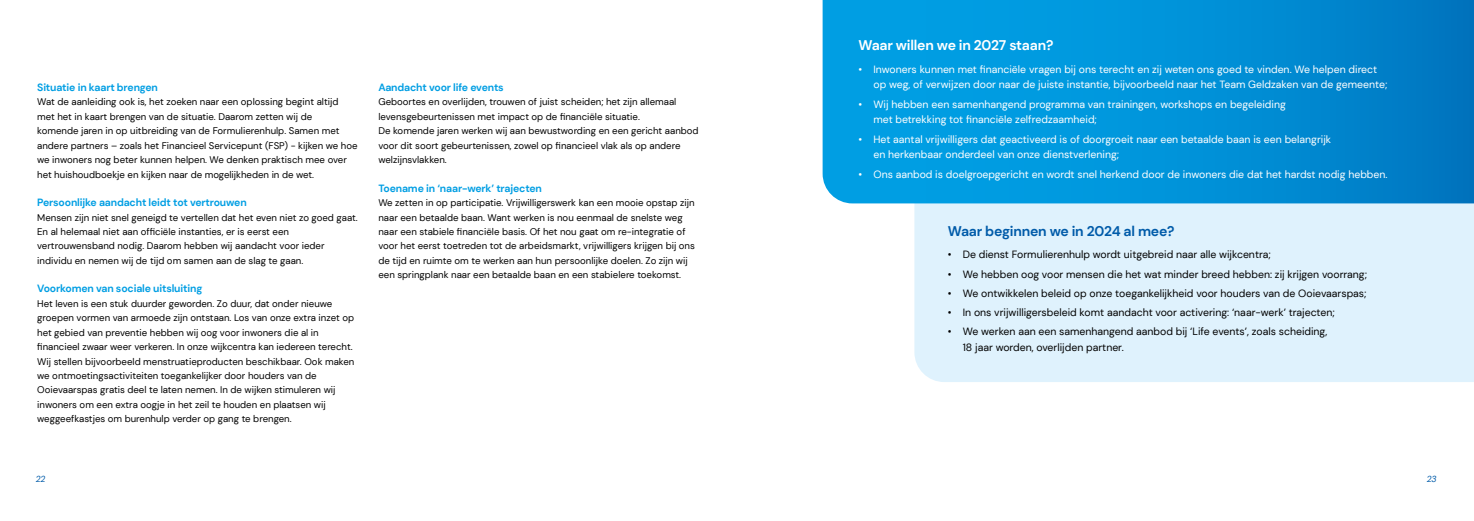
<style>
.page{position:relative;width:1474px;height:521px;background:#fff}
.page>*{position:absolute;margin:0;border:0;box-sizing:border-box;transform-origin:0 0}
.t1{font:700 14px "DM Sans";letter-spacing:-.015em;color:#005ba9}
.t2{font:700 14px "DM Sans";letter-spacing:-.015em;color:#fff}
.t3{font:10.5px/15.8px "DM Sans";color:#fff}
.t4{font:10.5px/15.8px "DM Sans";color:#000}
.t5{font:700 10.5px "DM Sans";letter-spacing:-.015em;color:#009ee3}
.t6{font:9.62px/14.4px "DM Sans";color:#000}
.t7{font:italic 8.75px "DM Sans";color:#005ba9}
</style>
<div class="page">
<div style="left:914px;top:203px;width:559px;height:179px;background:#dff2fd"></div>
<svg style="left:822px;top:0;width:651px;height:203px;background:#0191d7"></svg>
<p class="t5" style="left:37px;top:81px;width:122px">Situatie in kaart brengen</p>
<p class="t6" style="left:37px;top:95px;width:322px">Wat de aanleiding ook is, het zoeken naar een oplossing begint altijd met het in kaart brengen van de situatie. Daarom zetten wij de<br>komende jaren in op uitbreiding van de Formulierenhulp. Samen met andere partners – zoals het Financieel Servicepunt (FSP) - kijken we hoe we inwoners nog beter kunnen helpen. We denken praktisch mee over het huishoudboekje en kijken naar de mogelijkheden in de wet.</p>
<p class="t5" style="left:37px;top:196px;width:211px">Persoonlijke aandacht leidt tot vertrouwen</p>
<p class="t6" style="left:37px;top:210px;width:322px">Mensen zijn niet snel geneigd te vertellen dat het even niet zo goed gaat.<br>En al helemaal niet aan officiële instanties, er is eerst een vertrouwensband nodig. Daarom hebben wij aandacht voor ieder individu en nemen wij de tijd om samen aan de slag te gaan.</p>
<p class="t5" style="left:37px;top:282px;width:167px">Voorkomen van sociale uitsluiting</p>
<p class="t6" style="left:37px;top:296px;width:319px">Het leven is een stuk duurder geworden. Zo duur, dat onder nieuwe groepen vormen van armoede zijn ontstaan. Los van onze extra inzet op het gebied van preventie hebben wij oog voor inwoners die al in financieel zwaar weer verkeren. In onze wijkcentra kan iedereen terecht.<br>Wij stellen bijvoorbeeld menstruatieproducten beschikbaar. Ook maken we ontmoetingsactiviteiten toegankelijker door houders van de Ooievaarspas gratis deel te laten nemen. In de wijken stimuleren wij inwoners om een extra oogje in het zeil te houden en plaatsen wij weggeefkastjes om burenhulp verder op gang te brengen.</p>
<p class="t5" style="left:378px;top:81px;width:127px">Aandacht voor life events</p>
<p class="t6" style="left:378px;top:95px;width:322px">Geboortes en overlijden, trouwen of juist scheiden; het zijn allemaal levensgebeurtenissen met impact op de financiële situatie.<br>De komende jaren werken wij aan bewustwording en een gericht aanbod voor dit soort gebeurtenissen, zowel op financieel vlak als op andere welzijnsvlakken.</p>
<p class="t5" style="left:378px;top:181px;width:165px">Toename in ‘naar-werk’ trajecten</p>
<p class="t6" style="left:378px;top:195px;width:318px">We zetten in op participatie. Vrijwilligerswerk kan een mooie opstap zijn naar een betaalde baan. Want werken is nou eenmaal de snelste weg naar een stabiele financiële basis. Of het nou gaat om re-integratie of voor het eerst toetreden tot de arbeidsmarkt, vrijwilligers krijgen bij ons de tijd en ruimte om te werken aan hun persoonlijke doelen. Zo zijn wij een springplank naar een betaalde baan en een stabielere toekomst.</p>
<h1 class="t2" style="left:858px;top:36px;width:196px">Waar willen we in 2027 staan?</h1>
<p class="t3" style="left:873px;top:61px;width:515px;text-indent:-15px">• Inwoners kunnen met financiële vragen bij ons terecht en zij weten ons goed te vinden. We helpen direct op weg, of verwijzen door naar de juiste instantie, bijvoorbeeld naar het Team Geldzaken van de gemeente;</p>
<p class="t3" style="left:873px;top:96px;width:414px;text-indent:-15px">• Wij hebben een samenhangend programma van trainingen, workshops en begeleiding met betrekking tot financiële zelfredzaamheid;</p>
<p class="t3" style="left:873px;top:131px;width:459px;text-indent:-15px">• Het aantal vrijwilligers dat geactiveerd is of doorgroeit naar een betaalde baan is een belangrijk en herkenbaar onderdeel van onze dienstverlening;</p>
<p class="t3" style="left:858px;top:166px;width:530px">• Ons aanbod is doelgroepgericht en wordt snel herkend door de inwoners die dat het hardst nodig hebben.</p>
<h1 class="t1" style="left:947px;top:222px;width:228px">Waar beginnen we in 2024 al mee?</h1>
<p class="t4" style="left:947px;top:247px;width:324px">• De dienst Formulierenhulp wordt uitgebreid naar alle wijkcentra;</p>
<p class="t4" style="left:947px;top:266px;width:421px">• We hebben oog voor mensen die het wat minder breed hebben: zij krijgen voorrang;</p>
<p class="t4" style="left:947px;top:285px;width:420px">• We ontwikkelen beleid op onze toegankelijkheid voor houders van de Ooievaarspas;</p>
<p class="t4" style="left:947px;top:304px;width:388px">• In ons vrijwilligersbeleid komt aandacht voor activering: ‘naar-werk’ trajecten;</p>
<p class="t4" style="left:962px;top:324px;width:366px;text-indent:-15px">• We werken aan een samenhangend aanbod bij ‘Life events’, zoals scheiding,<br>18 jaar worden, overlijden partner.</p>
<p class="t7" style="left:36px;top:473px;width:11px">22</p>
<p class="t7" style="left:1426px;top:473px;width:12px">23</p>
</div>
